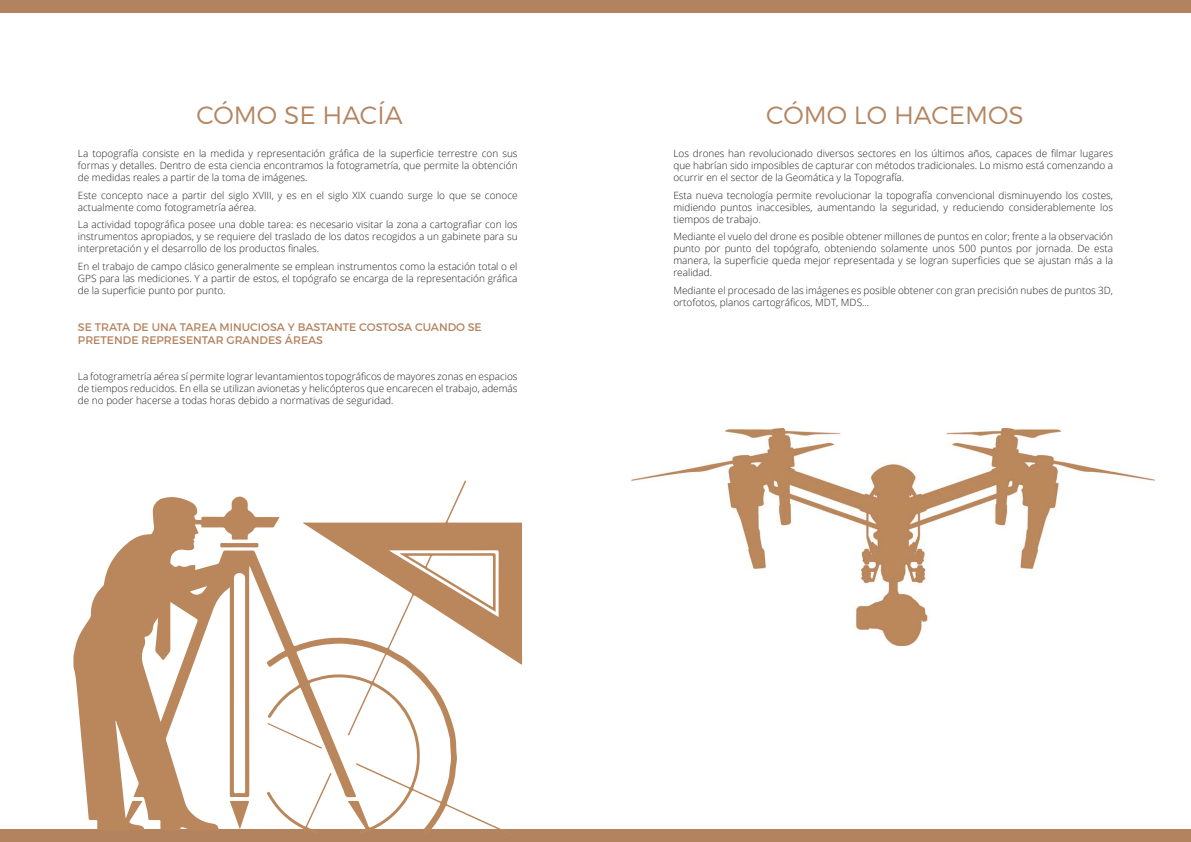
<style>
.page{position:relative;width:1191px;height:842px;background:#fff}
.page>*{position:absolute;margin:0;border:0;box-sizing:border-box;transform-origin:0 0}
.t1{font:300 25px "Montserrat";color:#b38460}
.t2{font:11px/13.2px "Montserrat";color:#b3835f}
.t3{font:300 10px/12px "Open Sans";color:#231f20;text-align:justify}
</style>
<div class="page">
<div style="left:0;top:0;width:1191px;height:13px;background:#b38360"></div>
<div style="left:0;top:829px;width:1191px;height:13px;background:#b38360"></div>
<svg style="left:73px;top:481px;width:449px;height:348px"></svg>
<svg style="left:266px;top:773px;width:66px;height:56px"></svg>
<svg style="left:230px;top:801px;width:19px;height:28px"></svg>
<svg style="left:267px;top:723px;width:55px;height:25px"></svg>
<svg style="left:220px;top:543px;width:38px;height:4px"></svg>
<svg style="left:400px;top:553px;width:95px;height:59px"></svg>
<img style="left:631px;top:429px;width:524px;height:216px">
<p class="t1" style="left:196px;top:100px;width:208px">CÓMO SE HACÍA</p>
<p class="t3" style="left:78px;top:147px;width:441px">La topografía consiste en la medida y representación gráfica de la superficie terrestre con sus formas y detalles. Dentro de esta ciencia encontramos la fotogrametría, que permite la obtención de medidas reales a partir de la toma de imágenes.</p>
<p class="t3" style="left:78px;top:189px;width:441px">Este concepto nace a partir del siglo XVIII, y es en el siglo XIX cuando surge lo que se conoce actualmente como fotogrametría aérea.</p>
<p class="t3" style="left:78px;top:218px;width:441px">La actividad topográfica posee una doble tarea: es necesario visitar la zona a cartografiar con los instrumentos apropiados, y se requiere del traslado de los datos recogidos a un gabinete para su interpretación y el desarrollo de los productos finales.</p>
<p class="t3" style="left:78px;top:260px;width:441px">En el trabajo de campo clásico generalmente se emplean instrumentos como la estación total o el GPS para las mediciones. Y a partir de estos, el topógrafo se encarga de la representación gráfica de la superficie punto por punto.</p>
<p class="t2" style="left:78px;top:320px;width:405px">SE TRATA DE UNA TAREA MINUCIOSA Y BASTANTE COSTOSA CUANDO SE<br>PRETENDE REPRESENTAR GRANDES ÁREAS</p>
<p class="t3" style="left:78px;top:370px;width:441px">La fotogrametría aérea sí permite lograr levantamientos topográficos de mayores zonas en espacios de tiempos reducidos. En ella se utilizan avionetas y helicópteros que encarecen el trabajo, además de no poder hacerse a todas horas debido a normativas de seguridad.</p>
<p class="t1" style="left:766px;top:100px;width:259px">CÓMO LO HACEMOS</p>
<p class="t3" style="left:673px;top:147px;width:441px">Los drones han revolucionado diversos sectores en los últimos años, capaces de filmar lugares que habrían sido imposibles de capturar con métodos tradicionales. Lo mismo está comenzando a ocurrir en el sector de la Geomática y la Topografía.</p>
<p class="t3" style="left:673px;top:189px;width:441px">Esta nueva tecnología permite revolucionar la topografía convencional disminuyendo los costes, midiendo puntos inaccesibles, aumentando la seguridad, y reduciendo considerablemente los tiempos de trabajo.</p>
<p class="t3" style="left:673px;top:230px;width:441px">Mediante el vuelo del drone es posible obtener millones de puntos en color; frente a la observación punto por punto del topógrafo, obteniendo solamente unos 500 puntos por jornada. De esta manera, la superficie queda mejor representada y se logran superficies que se ajustan más a la realidad.</p>
<p class="t3" style="left:673px;top:284px;width:441px">Mediante el procesado de las imágenes es posible obtener con gran precisión nubes de puntos 3D, ortofotos, planos cartográficos, MDT, MDS...</p>
</div>
